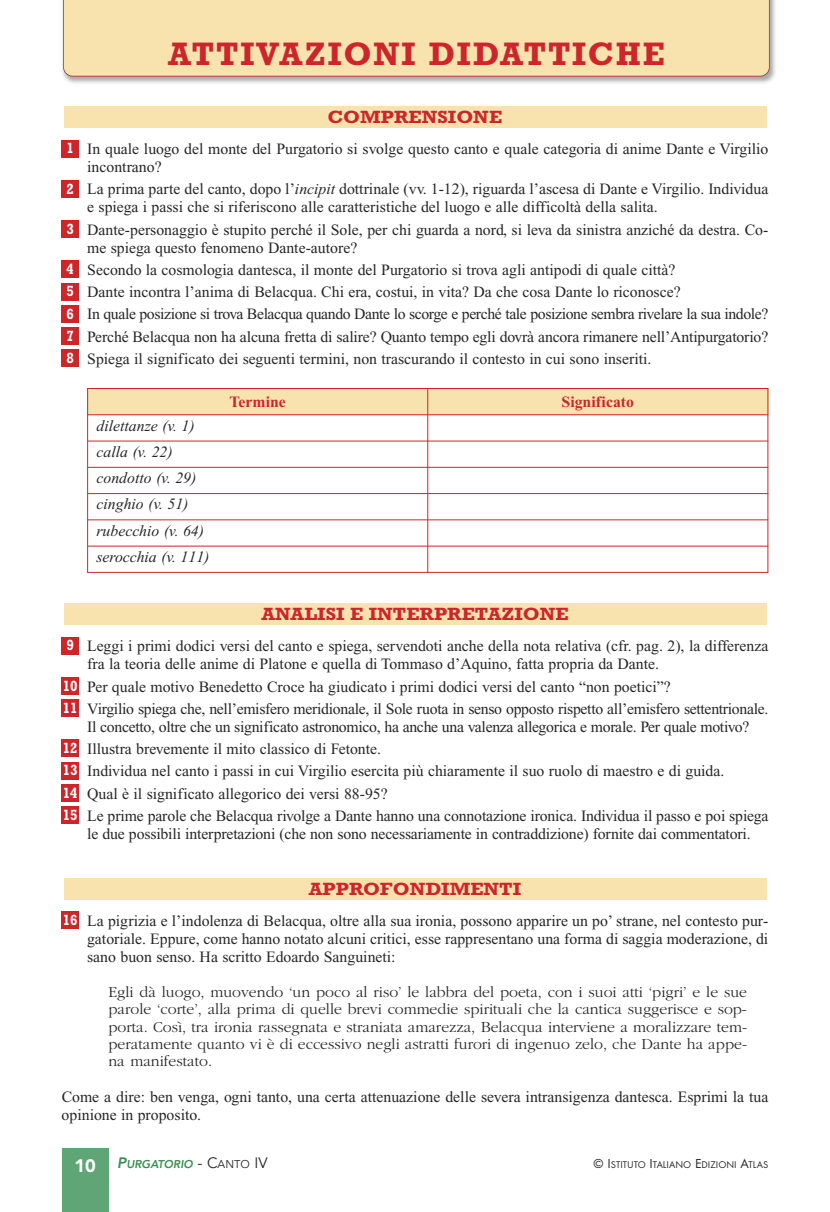
<style>
.page{position:relative;width:830px;height:1212px;background:#fff}
.page>*{position:absolute;margin:0;border:0;box-sizing:border-box;transform-origin:0 0}
.t1{font:700 33px "Rockwell";letter-spacing:.055em;color:#cc262b}
.t2{font:700 18px "Rockwell";color:#cc262b;scale:1.1 1}
.t3{font:15.75px/22.2px "Times New Roman";color:#272627}
.t4{font:300 15.75px/17.2px "Garamond";color:#272627;text-align:justify}
.t5{font:15.75px/22.2px "Times New Roman";letter-spacing:-.02em;color:#272627}
.t6{font:italic 15.75px/26.2px "Times New Roman";color:#272627}
.t7{font:700 15.75px "Times New Roman";color:#cc262b}
.t8{font:700 15px/22.2px "Rockwell";color:#fff;text-align:justify;scale:.9 1}
.t9{font:italic 800 11.25px "Avenir";color:#388f52}
.t10{font:10.2px "Futura T";color:#272627}
.s1{font-style:italic}
.s2{font-weight:900;font-style:normal;font-size:18px;color:#fff}
.s3{font-size:15px}
.s4{font-weight:400;font-style:normal;font-size:15px;color:#272627}
.s5{font-weight:400;font-style:normal;color:#272627}
.s6{font-size:13.5px}
</style>
<div class="page">
<div style="left:62px;top:1148px;width:46px;height:64px;background:#60a575"></div>
<img style="left:62px;top:0;width:714px;height:83px">
<div style="left:63px;top:0;width:706px;height:77px;background:#f8e2ae"></div>
<div style="left:64px;top:106px;width:701px;height:22px;background:#f8e2ae"></div>
<div style="left:62px;top:140px;width:17px;height:17px;background:#cc262b"></div>
<div style="left:64px;top:603px;width:701px;height:22px;background:#f8e2ae"></div>
<div style="left:62px;top:637px;width:17px;height:17px;background:#cc262b"></div>
<div style="left:64px;top:878px;width:701px;height:21px;background:#f8e2ae"></div>
<div style="left:62px;top:912px;width:17px;height:17px;background:#cc262b"></div>
<div style="left:62px;top:180px;width:17px;height:17px;background:#cc262b"></div>
<div style="left:62px;top:221px;width:17px;height:17px;background:#cc262b"></div>
<div style="left:62px;top:261px;width:17px;height:17px;background:#cc262b"></div>
<div style="left:62px;top:283px;width:17px;height:17px;background:#cc262b"></div>
<div style="left:62px;top:305px;width:17px;height:17px;background:#cc262b"></div>
<div style="left:62px;top:328px;width:17px;height:17px;background:#cc262b"></div>
<div style="left:62px;top:350px;width:17px;height:17px;background:#cc262b"></div>
<div style="left:62px;top:677px;width:17px;height:17px;background:#cc262b"></div>
<div style="left:62px;top:700px;width:17px;height:17px;background:#cc262b"></div>
<div style="left:62px;top:740px;width:17px;height:17px;background:#cc262b"></div>
<div style="left:62px;top:762px;width:17px;height:17px;background:#cc262b"></div>
<div style="left:62px;top:784px;width:17px;height:17px;background:#cc262b"></div>
<div style="left:62px;top:807px;width:17px;height:17px;background:#cc262b"></div>
<div style="left:87px;top:388px;width:340px;height:27px;background:#f8e2ae"></div>
<div style="left:427px;top:388px;width:340px;height:27px;background:#f8e2ae"></div>
<hr style="left:87px;top:388px;width:1px;height:185px;background:#cc262b">
<hr style="left:427px;top:388px;width:1px;height:185px;background:#cc262b">
<hr style="left:767px;top:388px;width:1px;height:185px;background:#cc262b">
<hr style="left:87px;top:388px;width:680px;height:1px;background:#cc262b">
<hr style="left:87px;top:414px;width:680px;height:1px;background:#cc262b">
<hr style="left:87px;top:441px;width:680px;height:1px;background:#cc262b">
<hr style="left:87px;top:467px;width:680px;height:1px;background:#cc262b">
<hr style="left:87px;top:493px;width:680px;height:1px;background:#cc262b">
<hr style="left:87px;top:519px;width:680px;height:1px;background:#cc262b">
<hr style="left:87px;top:546px;width:680px;height:1px;background:#cc262b">
<hr style="left:87px;top:572px;width:680px;height:1px;background:#cc262b">
<h1 class="t1" style="left:168px;top:43px;width:498px">ATTIVAZIONI DIDATTICHE</h1>
<p class="t8" style="left:66px;top:139px;width:10px">1</p>
<p class="t8" style="left:66px;top:179px;width:10px">2</p>
<p class="t8" style="left:66px;top:219px;width:10px">3</p>
<p class="t8" style="left:66px;top:259px;width:10px">4<br>5<br>6<br>7<br>8</p>
<p class="t2" style="left:327px;top:111px;width:160px">COMPRENSIONE</p>
<p class="t3" style="left:87px;top:141px;width:682px;line-height:18px">In quale luogo del monte del Purgatorio si svolge questo canto e quale categoria di anime Dante e Virgilio incontrano?</p>
<p class="t3" style="left:87px;top:182px;width:682px;line-height:18px">La prima parte del canto, dopo l’<span class="s1">incipit</span> dottrinale (vv. 1-12), riguarda l’ascesa di Dante e Virgilio. Individua e spiega i passi che si riferiscono alle caratteristiche del luogo e alle difficoltà della salita.</p>
<p class="t3" style="left:87px;top:222px;width:682px;line-height:18px">Dante-personaggio è stupito perché il Sole, per chi guarda a nord, si leva da sinistra anziché da destra. Co&shy;me spiega questo fenomeno Dante-autore?</p>
<p class="t3" style="left:87px;top:260px;width:682px">Secondo la cosmologia dantesca, il monte del Purgatorio si trova agli antipodi di quale città?<br>Dante incontra l’anima di Belacqua. Chi era, costui, in vita? Da che cosa Dante lo riconosce?<br>In quale posizione si trova Belacqua quando Dante lo scorge e perché tale posizione sembra rivelare la sua indole?<br>Perché Belacqua non ha alcuna fretta di salire? Quanto tempo egli dovrà ancora rimanere nell’Antipurgatorio?<br>Spiega il significato dei seguenti termini, non trascurando il contesto in cui sono inseriti.</p>
<p class="t6" style="left:96px;top:414px;width:114px">dilettanze (v. 1) calla (v. 22) condotto (v. 29) cinghio (v. 51) rubecchio (v. 64) serocchia (v. 111)</p>
<p class="t7" style="left:229px;top:396px;width:58px">Termine</p>
<p class="t7" style="left:561px;top:396px;width:74px">Significato</p>
<p class="t8" style="left:66px;top:636px;width:10px">9</p>
<p class="t8" style="left:63px;top:676px;width:18px">10<br>11</p>
<p class="t8" style="left:63px;top:738px;width:18px">12<br>13<br>14<br>15</p>
<p class="t2" style="left:261px;top:608px;width:281px">ANALISI E INTERPRETAZIONE</p>
<p class="t3" style="left:87px;top:638px;width:682px;line-height:18px">Leggi i primi dodici versi del canto e spiega, servendoti anche della nota relativa (cfr. pag. 2), la differenza fra la teoria delle anime di Platone e quella di Tommaso d’Aquino, fatta propria da Dante.</p>
<p class="t5" style="left:87px;top:677px;width:682px">Per quale motivo Benedetto Croce ha giudicato i primi dodici versi del canto “non poetici”?<br>Virgilio spiega che, nell’emisfero meridionale, il Sole ruota in senso opposto rispetto all’emisfero settentrionale.</p>
<p class="t3" style="left:87px;top:717px;width:682px">Il concetto, oltre che un significato astronomico, ha anche una valenza allegorica e morale. Per quale motivo?<br>Illustra brevemente il mito classico di Fetonte.<br>Individua nel canto i passi in cui Virgilio esercita più chiaramente il suo ruolo di maestro e di guida.<br>Qual è il significato allegorico dei versi 88-95?<br>Le prime parole che Belacqua rivolge a Dante hanno una connotazione ironica. Individua il passo e poi spiega</p>
<p class="t3" style="left:87px;top:824px;width:664px">le due possibili interpretazioni (che non sono necessariamente in contraddizione) fornite dai commentatori.</p>
<p class="t2" style="left:308px;top:882px;width:194px">APPROFONDIMENTI</p>
<p class="t8" style="left:63px;top:910px;width:18px">16</p>
<p class="t3" style="left:87px;top:913px;width:682px;line-height:18px;text-align:justify">La pigrizia e l’indolenza di Belacqua, oltre alla sua ironia, possono apparire un po’ strane, nel contesto pur&shy;gatoriale. Eppure, come hanno notato alcuni critici, esse rappresentano una forma di saggia moderazione, di sano buon senso. Ha scritto Edoardo Sanguineti:</p>
<p class="t4" style="left:108px;top:983px;width:640px">Egli dà luogo, muovendo ‘un poco al riso’ le labbra del poeta, con i suoi atti ‘pigri’ e le sue parole ‘corte’, alla prima di quelle brevi commedie spirituali che la cantica suggerisce e sop&shy;porta. Così, tra ironia rassegnata e straniata amarezza, Belacqua interviene a moralizzare tem&shy;peratamente quanto vi è di eccessivo negli astratti furori di ingenuo zelo, che Dante ha appe&shy;na manifestato.</p>
<p class="t3" style="left:62px;top:1089px;width:708px;line-height:18px">Come a dire: ben venga, ogni tanto, una certa attenuazione delle severa intransigenza dantesca. Esprimi la tua opinione in proposito.</p>
<p class="t9" style="left:74px;top:1159px;width:195px"><span class="s2">10</span> <span class="s3">P</span>URGATORIO <span class="s4">- C</span><span class="s5">ANTO</span> <span class="s4">IV</span></p>
<p class="t10" style="left:593px;top:1158px;width:176px"><span class="s6">© I</span>STITUTO <span class="s6">I</span>TALIANO <span class="s6">E</span>DIZIONI <span class="s6">A</span>TLAS</p>
</div>
